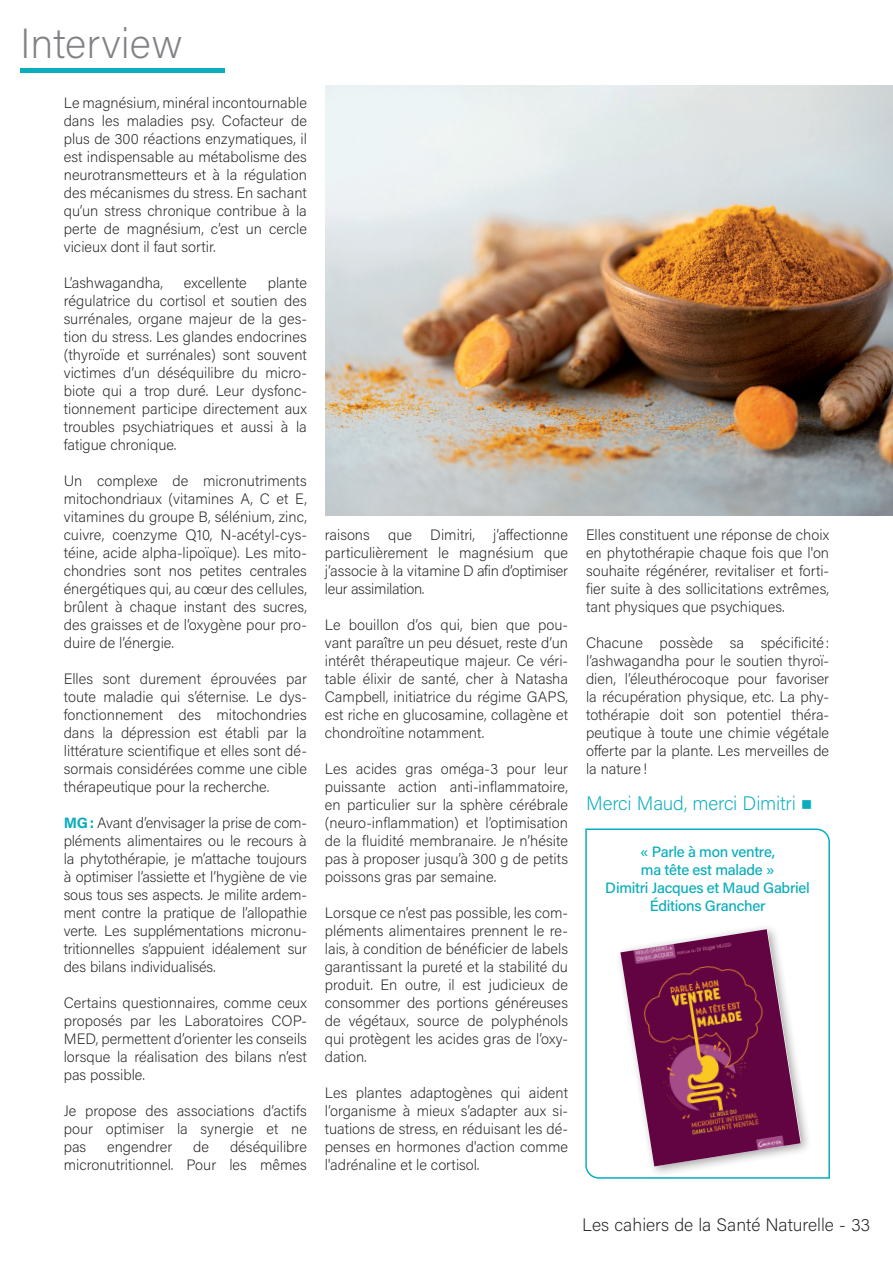
<style>
.page{position:relative;width:893px;height:1263px;background:#fff}
.page>*{position:absolute;margin:0;border:0;box-sizing:border-box;transform-origin:0 0}
.t1{font:200 42px "Acumin Pro";color:#808285}
.t2{font:200 19.5px "Acumin Pro";letter-spacing:-.01em;color:#09adbb}
.t3{font:200 18px "Acumin Pro";color:#231f20}
.t4{font:200 15px/18px "Acumin Pro";color:#231f20;text-align:justify}
.t5{font:500 15px/18px "Acumin Pro";letter-spacing:-.02em;color:#09adbb;text-align:center}
.s1{font-weight:700;color:#09adbb}
</style>
<div class="page">
<hr style="left:20px;top:68px;width:204px;height:4px;background:#09adbb">
<img style="left:325px;top:85px;width:568px;height:430px">
<svg style="left:585px;top:828px;width:245px;height:351px"></svg>
<div style="left:615px;top:924px;width:198px;height:254px;background:#231f20;opacity:.4"></div>
<img style="left:620px;top:929px;width:181px;height:237px">
<h1 class="t1" style="left:20px;top:14px;width:164px">Interview</h1>
<p class="t4" style="left:64px;top:93px;width:245px">Le magnésium, minéral incontournable dans les maladies psy. Cofacteur de plus de 300 réactions enzymatiques, il est indispensable au métabolisme des neurotransmetteurs et à la régulation des mécanismes du stress. En sachant qu’un stress chronique contribue à la perte de magnésium, c’est un cercle vicieux dont il faut sortir.</p>
<p class="t4" style="left:64px;top:273px;width:101px">L’ashwagandha,</p>
<p class="t4" style="left:184px;top:273px;width:64px">excellente</p>
<p class="t4" style="left:64px;top:273px;width:245px;text-indent:204px">plante régulatrice du cortisol et soutien des surrénales, organe majeur de la ges&shy;tion du stress. Les glandes endocrines (thyroïde et surrénales) sont souvent victimes d’un déséquilibre du micro&shy;biote qui a trop duré. Leur dysfonc&shy;tionnement participe directement aux troubles psychiatriques et aussi à la fatigue chronique.</p>
<p class="t4" style="left:64px;top:471px;width:245px">Un complexe de micronutriments mitochondriaux (vitamines A, C et E, vitamines du groupe B, sélénium, zinc, cuivre, coenzyme Q10, N-acétyl-cys&shy;téine, acide alpha-lipoïque). Les mito&shy;chondries sont nos petites centrales énergétiques qui, au cœur des cellules, brûlent à chaque instant des sucres, des graisses et de l’oxygène pour pro&shy;duire de l’énergie.</p>
<p class="t4" style="left:64px;top:669px;width:245px">Elles sont durement éprouvées par toute maladie qui s’éternise. Le dys&shy;fonctionnement des mitochondries dans la dépression est établi par la littérature scientifique et elles sont dé&shy;sormais considérées comme une cible thérapeutique pour la recherche.</p>
<p class="t4" style="left:64px;top:813px;width:245px"><span class="s1">MG:</span> Avant d’envisager la prise de com&shy;pléments alimentaires ou le recours à la phytothérapie, je m’attache toujours à optimiser l’assiette et l’hygiène de vie sous tous ses aspects. Je milite ardem&shy;ment contre la pratique de l’allopathie verte. Les supplémentations micronu&shy;tritionnelles s’appuient idéalement sur des bilans individualisés.</p>
<p class="t4" style="left:64px;top:993px;width:245px">Certains questionnaires, comme ceux proposés par les Laboratoires COP-MED, permettent d’orienter les conseils lorsque la réalisation des bilans n’est pas possible.</p>
<p class="t4" style="left:64px;top:1101px;width:245px">Je propose des associations d’actifs pour optimiser la synergie et ne pas</p>
<p class="t4" style="left:64px;top:1137px;width:245px;text-align:right">déséquilibre<br>micronutritionnel. Pour les mêmes</p>
<p class="t4" style="left:107px;top:1137px;width:67px">engendrer</p>
<p class="t4" style="left:193px;top:1137px;width:17px">de</p>
<p class="t4" style="left:325px;top:525px;width:245px">raisons que Dimitri, j’affectionne particulièrement le magnésium que j’associe à la vitamine D afin d’optimiser leur assimilation.</p>
<p class="t4" style="left:325px;top:615px;width:245px">Le bouillon d’os qui, bien que pou&shy;vant paraître un peu désuet, reste d’un intérêt thérapeutique majeur. Ce véri&shy;table élixir de santé, cher à Natasha Campbell, initiatrice du régime GAPS, est riche en glucosamine, collagène et chondroïtine notamment.</p>
<p class="t4" style="left:325px;top:759px;width:245px">Les acides gras oméga-3 pour leur puissante action anti-inflammatoire, en particulier sur la sphère cérébrale (neuro-inflammation) et l’optimisation de la fluidité membranaire. Je n’hésite pas à proposer jusqu’à 300 g de petits poissons gras par semaine.</p>
<p class="t4" style="left:325px;top:903px;width:245px">Lorsque ce n’est pas possible, les com&shy;pléments alimentaires prennent le re&shy;lais, à condition de bénéficier de labels garantissant la pureté et la stabilité du produit. En outre, il est judicieux de consommer des portions généreuses de végétaux, source de polyphénols qui protègent les acides gras de l’oxy&shy;dation.</p>
<p class="t4" style="left:325px;top:1083px;width:245px">Les plantes adaptogènes qui aident l’organisme à mieux s’adapter aux si&shy;tuations de stress, en réduisant les dé&shy;penses en hormones d'action comme l'adrénaline et le cortisol.</p>
<p class="t4" style="left:586px;top:525px;width:245px">Elles constituent une réponse de choix en phytothérapie chaque fois que l'on souhaite régénérer, revitaliser et forti&shy;fier suite à des sollicitations extrêmes, tant physiques que psychiques.</p>
<p class="t4" style="left:586px;top:633px;width:245px">Chacune possède sa spécificité: l’ashwagandha pour le soutien thyroï&shy;dien, l’éleuthérocoque pour favoriser la récupération physique, etc. La phy&shy;tothérapie doit son potentiel théra&shy;peutique à toute une chimie végétale offerte par la plante. Les merveilles de la nature!</p>
<h2 class="t2" style="left:586px;top:790px;width:228px">Merci Maud, merci Dimitri ■</h2>
<p class="t5" style="left:605px;top:842px;width:206px">« Parle à mon ventre,<br>ma tête est malade »<br>Dimitri Jacques et Maud Gabriel<br>Éditions Grancher</p>
<p class="t3" style="left:582px;top:1212px;width:290px">Les cahiers de la Santé Naturelle - 33</p>
</div>
